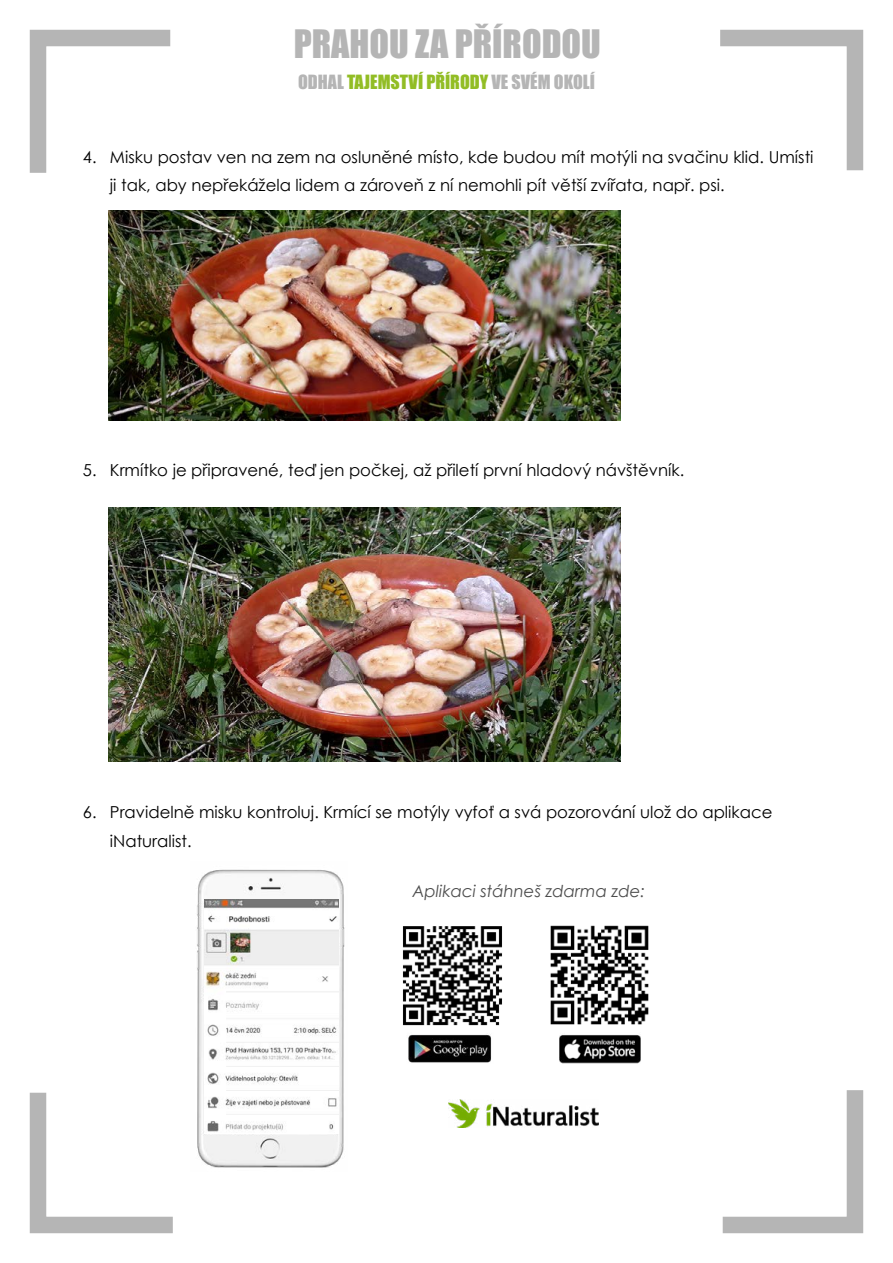
<style>
.page{position:relative;width:893px;height:1263px;background:#fff}
.page>*{position:absolute;margin:0;border:0;box-sizing:border-box;transform-origin:0 0}
.t1{font:36px "Impact";color:#b5b5b5}
.t2{font:18px "Impact";color:#b5b5b5}
.t3{font:16.5px/28.5px "Century Gothic";color:#000}
.t4{font:italic 16.5px "Century Gothic";color:#4d4d4d}
.s1{color:#92bd25}
</style>
<div class="page">
<svg style="left:29px;top:29px;width:142px;height:144px"></svg>
<svg style="left:720px;top:29px;width:144px;height:142px"></svg>
<svg style="left:722px;top:1090px;width:142px;height:144px"></svg>
<svg style="left:29px;top:1092px;width:144px;height:142px"></svg>
<img style="left:108px;top:210px;width:513px;height:211px">
<img style="left:108px;top:508px;width:513px;height:254px">
<img style="left:197px;top:869px;width:148px;height:299px">
<img style="left:204px;top:900px;width:135px;height:233px">
<img style="left:449px;top:1100px;width:150px;height:27px">
<img style="left:403px;top:926px;width:99px;height:100px">
<img style="left:408px;top:1034px;width:84px;height:29px">
<img style="left:550px;top:925px;width:99px;height:100px">
<img style="left:559px;top:1035px;width:82px;height:28px">
<h1 class="t1" style="left:294px;top:16px;width:309px">PRAHOU ZA PŘÍRODOU</h1>
<p class="t2" style="left:298px;top:68px;width:298px">ODHAL <span class="s1">TAJEMSTVÍ PŘÍRODY</span> VE SVÉM OKOLÍ</p>
<p class="t3" style="left:110px;top:142px;width:705px;text-indent:-27px">4. Misku postav ven na zem na osluněné místo, kde budou mít motýli na svačinu klid. Umísti ji tak, aby nepřekážela lidem a zároveň z ní nemohli pít větší zvířata, např. psi.</p>
<p class="t3" style="left:83px;top:456px;width:603px">5. Krmítko je připravené, teď jen počkej, až přiletí první hladový návštěvník.</p>
<p class="t3" style="left:110px;top:798px;width:664px;text-indent:-27px">6. Pravidelně misku kontroluj. Krmící se motýly vyfoť a svá pozorování ulož do aplikace iNaturalist.</p>
<p class="t4" style="left:412px;top:879px;width:234px">Aplikaci stáhneš zdarma zde:</p>
</div>
